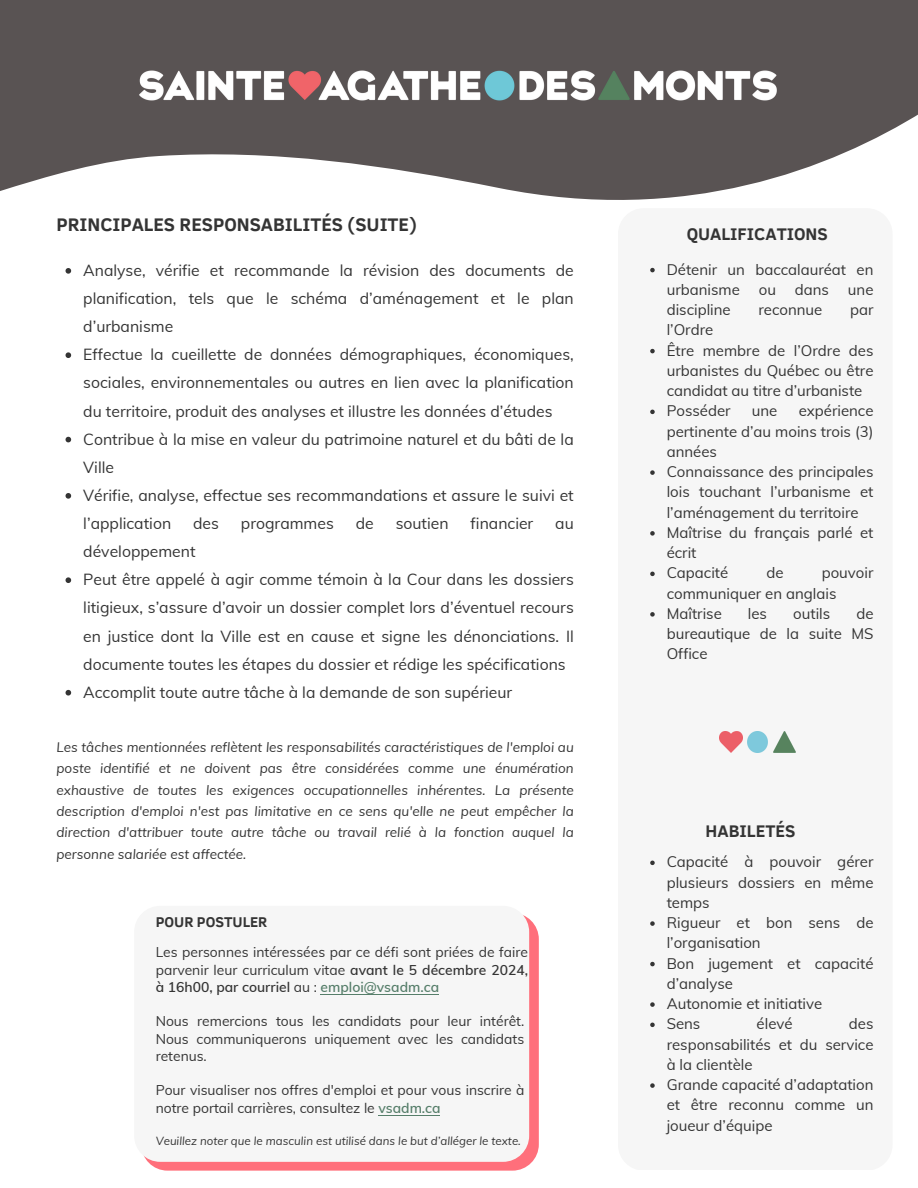
<style>
.page{position:relative;width:918px;height:1188px;background:#fff}
.page>*{position:absolute;margin:0;border:0;box-sizing:border-box;transform-origin:0 0}
.t1{font:700 18.75px "Clear Sans";color:#343434}
.t2{font:700 17.25px "Clear Sans";color:#343434}
.t3{font:15.75px/28.2px "Muli";color:#343434;text-align:justify}
.t4{font:15px/20.2px "Muli";color:#343434;text-align:justify}
.t5{font:700 14.55px "Clear Sans";color:#343434}
.t6{font:13.8px/17.2px "Muli";color:#343434;text-align:justify}
.t7{font:italic 13.5px/21.3px "Muli";color:#343434;text-align:justify}
.t8{font:italic 11.55px "Muli";color:#343434}
.s1{font-weight:600}
.s2{font-weight:600;color:#567e6a}
</style>
<div class="page">
<div style="left:618px;top:208px;width:275px;height:962px;background:#f6f6f6;border-radius:26px"></div>
<svg style="left:650px;top:861px;width:5px;height:4px"></svg>
<svg style="left:650px;top:921px;width:5px;height:5px"></svg>
<svg style="left:650px;top:962px;width:5px;height:4px"></svg>
<svg style="left:650px;top:1002px;width:5px;height:5px"></svg>
<svg style="left:650px;top:1023px;width:5px;height:4px"></svg>
<svg style="left:650px;top:1083px;width:5px;height:5px"></svg>
<svg style="left:650px;top:268px;width:5px;height:4px"></svg>
<svg style="left:650px;top:349px;width:5px;height:4px"></svg>
<svg style="left:650px;top:410px;width:5px;height:4px"></svg>
<svg style="left:650px;top:470px;width:5px;height:5px"></svg>
<svg style="left:650px;top:531px;width:5px;height:5px"></svg>
<svg style="left:650px;top:572px;width:5px;height:4px"></svg>
<svg style="left:650px;top:612px;width:5px;height:5px"></svg>
<svg style="left:0;top:0;width:918px;height:200px;fill:#595353"></svg>
<img style="left:134px;top:64px;width:647px;height:43px">
<div style="left:141px;top:913px;width:398px;height:258px;background:#ff6f7b;border-radius:26px"></div>
<div style="left:134px;top:906px;width:395px;height:256px;background:#f6f6f6;border-radius:26px"></div>
<img style="left:720px;top:732px;width:23px;height:20px">
<img style="left:747px;top:732px;width:21px;height:20px">
<img style="left:773px;top:732px;width:22px;height:20px">
<svg style="left:66px;top:268px;width:5px;height:6px"></svg>
<svg style="left:66px;top:352px;width:5px;height:6px"></svg>
<svg style="left:66px;top:437px;width:5px;height:5px"></svg>
<svg style="left:66px;top:493px;width:5px;height:6px"></svg>
<svg style="left:66px;top:577px;width:5px;height:6px"></svg>
<svg style="left:66px;top:690px;width:5px;height:6px"></svg>
<hr style="left:321px;top:994px;width:118px;height:1px;background:#567e6a">
<hr style="left:379px;top:1115px;width:61px;height:1px;background:#567e6a">
<p class="t1" style="left:57px;top:211px;width:362px">PRINCIPALES RESPONSABILITÉS (SUITE)</p>
<p class="t3" style="left:83px;top:256px;width:492px">Analyse, vérifie et recommande la révision des documents de planification, tels que le schéma d’aménagement et le plan d’urbanisme</p>
<p class="t3" style="left:83px;top:340px;width:492px">Effectue la cueillette de données démographiques, économiques, sociales, environnementales ou autres en lien avec la planification du territoire, produit des analyses et illustre les données d’études</p>
<p class="t3" style="left:83px;top:425px;width:492px">Contribue à la mise en valeur du patrimoine naturel et du bâti de la<br>Ville</p>
<h4 class="t3" style="left:83px;top:481px;width:492px">Vérifie, analyse, effectue ses recommandations et assure le suivi et l’application</h4>
<h4 class="t3" style="left:193px;top:509px;width:27px">des</h4>
<h4 class="t3" style="left:241px;top:509px;width:94px">programmes</h4>
<h4 class="t3" style="left:356px;top:509px;width:20px">de</h4>
<h4 class="t3" style="left:396px;top:509px;width:54px">soutien</h4>
<h4 class="t3" style="left:471px;top:509px;width:64px">financier</h4>
<h4 class="t3" style="left:555px;top:509px;width:20px">au</h4>
<h4 class="t3" style="left:83px;top:537px;width:114px">développement</h4>
<h2 class="t3" style="left:83px;top:565px;width:492px">Peut être appelé à agir comme témoin à la Cour dans les dossiers litigieux, s’assure d’avoir un dossier complet lors d’éventuel recours en justice dont la Ville est en cause et signe les dénonciations. Il documente toutes les étapes du dossier et rédige les spécifications</h2>
<h4 class="t3" style="left:83px;top:678px;width:430px">Accomplit toute autre tâche à la demande de son supérieur</h4>
<p class="t7" style="left:57px;top:736px;width:519px">Les tâches mentionnées reflètent les responsabilités caractéristiques de l'emploi au poste identifié et ne doivent pas être considérées comme une énumération exhaustive de toutes les exigences occupationnelles inhérentes. La présente description d'emploi n'est pas limitative en ce sens qu'elle ne peut empêcher la direction d'attribuer toute autre tâche ou travail relié à la fonction auquel la personne salariée est affectée.</p>
<p class="t5" style="left:156px;top:911px;width:113px">POUR POSTULER</p>
<p class="t6" style="left:156px;top:943px;width:374px">Les personnes intéressées par ce défi sont priées de faire parvenir leur curriculum vitae <span class="s1">avant le 5 décembre 2024, à 16h00, par courriel</span> au : <span class="s2">emploi@vsadm.ca</span></p>
<p class="t6" style="left:156px;top:1013px;width:370px">Nous remercions tous les candidats pour leur intérêt.<br>Nous communiquerons uniquement avec les candidats retenus.</p>
<p class="t6" style="left:156px;top:1082px;width:370px">Pour visualiser nos offres d'emploi et pour vous inscrire à notre portail carrières, consultez le <span class="s2">vsadm.ca</span></p>
<p class="t8" style="left:156px;top:1134px;width:367px">Veuillez noter que le masculin est utilisé dans le but d’alléger le texte.</p>
<p class="t2" style="left:687px;top:221px;width:143px">QUALIFICATIONS</p>
<p class="t4" style="left:667px;top:259px;width:208px">Détenir un baccalauréat en urbanisme</p>
<p class="t4" style="left:759px;top:279px;width:19px">ou</p>
<p class="t4" style="left:795px;top:279px;width:36px">dans</p>
<p class="t4" style="left:848px;top:279px;width:27px">une</p>
<p class="t4" style="left:667px;top:299px;width:66px">discipline</p>
<p class="t4" style="left:758px;top:299px;width:65px">reconnue</p>
<p class="t4" style="left:850px;top:299px;width:25px">par</p>
<p class="t4" style="left:667px;top:320px;width:48px">l’Ordre</p>
<p class="t4" style="left:667px;top:340px;width:208px">Être membre de l’Ordre des urbanistes du Québec ou être candidat au titre d’urbaniste</p>
<p class="t4" style="left:667px;top:401px;width:65px">Posséder</p>
<p class="t4" style="left:752px;top:401px;width:27px">une</p>
<p class="t4" style="left:667px;top:401px;width:208px;text-indent:132px">expérience pertinente d’au moins trois (3) années</p>
<p class="t4" style="left:667px;top:461px;width:208px">Connaissance des principales lois touchant l’urbanisme et l’aménagement du territoire</p>
<p class="t4" style="left:667px;top:522px;width:208px">Maîtrise du français parlé et écrit</p>
<h1 class="t4" style="left:667px;top:563px;width:63px">Capacité</h1>
<h1 class="t4" style="left:766px;top:563px;width:19px">de</h1>
<h1 class="t4" style="left:667px;top:563px;width:208px;text-indent:155px">pouvoir communiquer en anglais</h1>
<p class="t4" style="left:667px;top:603px;width:57px">Maîtrise</p>
<p class="t4" style="left:748px;top:603px;width:21px">les</p>
<p class="t4" style="left:793px;top:603px;width:39px">outils</p>
<p class="t4" style="left:667px;top:603px;width:208px;text-indent:190px">de bureautique de la suite MS Office</p>
<p class="t2" style="left:706px;top:818px;width:91px">HABILETÉS</p>
<h1 class="t4" style="left:667px;top:852px;width:208px">Capacité à pouvoir gérer plusieurs dossiers en même temps</h1>
<h1 class="t4" style="left:667px;top:912px;width:208px">Rigueur et bon sens de l’organisation</h1>
<p class="t4" style="left:667px;top:953px;width:208px">Bon jugement et capacité d’analyse</p>
<p class="t4" style="left:667px;top:993px;width:157px">Autonomie et initiative</p>
<p class="t4" style="left:667px;top:1014px;width:35px">Sens</p>
<p class="t4" style="left:757px;top:1014px;width:38px">élevé</p>
<p class="t4" style="left:667px;top:1014px;width:208px;text-indent:182px">des responsabilités et du service à la clientèle</p>
<p class="t4" style="left:667px;top:1074px;width:208px">Grande capacité d’adaptation et être reconnu comme un joueur d’équipe</p>
</div>
